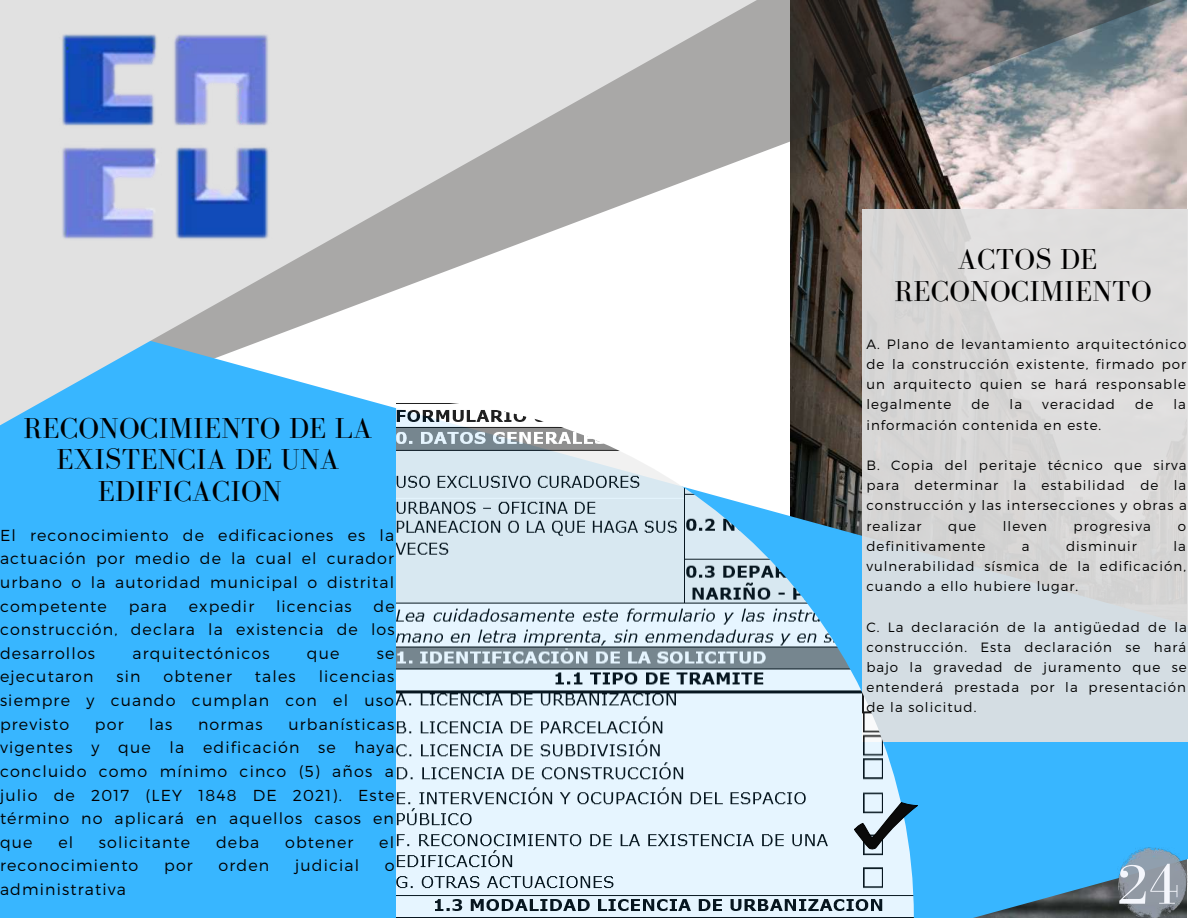
<style>
.page{position:relative;width:1188px;height:918px;background:#fff}
.page>*{position:absolute;margin:0;border:0;box-sizing:border-box;transform-origin:0 0}
.t1{font:58.05px "Bodoni FLF";color:#f4f6fc}
.t2{font:29.7px/31.5px "Bodoni FLF";letter-spacing:.01em;color:#000;text-align:center}
.t3{font:300 15.9px/23.7px "Montserrat";letter-spacing:.07em;color:#000;text-align:justify}
.t4{font:300 13.5px/20.2px "Montserrat";letter-spacing:.075em;color:#000;text-align:justify}
</style>
<div class="page">
<svg style="left:792px;top:0;width:396px;height:286px;background:#7a7675"></svg>
<div style="left:0;top:286px;width:1188px;height:632px;background:#38b6ff"></div>
<svg style="left:0;top:0;width:792px;height:439px"></svg>
<div style="left:862px;top:210px;width:326px;height:532px;background:#d7dddd"></div>
<img style="left:396px;top:400px;width:518px;height:518px">
<svg style="left:854px;top:803px;width:63px;height:47px;background:#87a1b1"></svg>
<img style="left:59px;top:31px;width:214px;height:210px">
<img style="left:1117px;top:847px;width:71px;height:71px">
<h2 class="t2" style="left:24px;top:412px;width:350px">RECONOCIMIENTO DE LA<br>EXISTENCIA DE UNA<br>EDIFICACION</h2>
<p class="t3" style="left:0;top:522px;width:396px">El reconocimiento de edificaciones es la actuación por medio de la cual el curador urbano o la autoridad municipal o distrital competente</p>
<p class="t3" style="left:0;top:593px;width:396px;text-indent:374px">de construcción, declara la existencia de los desarrollos</p>
<p class="t3" style="left:129px;top:593px;width:40px">para</p>
<p class="t3" style="left:189px;top:593px;width:67px">expedir</p>
<p class="t3" style="left:276px;top:593px;width:77px">licencias</p>
<p class="t3" style="left:133px;top:640px;width:139px">arquitectónicos</p>
<p class="t3" style="left:307px;top:640px;width:34px">que</p>
<p class="t3" style="left:377px;top:640px;width:19px">se</p>
<p class="t3" style="left:0;top:664px;width:396px;text-indent:319px">licencias siempre y cuando cumplan con el uso previsto</p>
<p class="t3" style="left:0;top:664px;width:95px">ejecutaron</p>
<p class="t3" style="left:117px;top:664px;width:26px">sin</p>
<p class="t3" style="left:164px;top:664px;width:70px">obtener</p>
<p class="t3" style="left:255px;top:664px;width:42px">tales</p>
<p class="t3" style="left:0;top:711px;width:396px;text-indent:288px">urbanísticas vigentes y que la edificación se haya concluido como mínimo cinco (5) años a julio de 2017 (LEY 1848 DE 2021). Este término no aplicará en aquellos casos en que</p>
<p class="t3" style="left:95px;top:711px;width:30px">por</p>
<p class="t3" style="left:149px;top:711px;width:25px">las</p>
<p class="t3" style="left:198px;top:711px;width:66px">normas</p>
<p class="t3" style="left:58px;top:829px;width:16px">el</p>
<p class="t3" style="left:99px;top:829px;width:93px">solicitante</p>
<p class="t3" style="left:216px;top:829px;width:45px">deba</p>
<p class="t3" style="left:285px;top:829px;width:70px">obtener</p>
<p class="t3" style="left:379px;top:829px;width:16px">el</p>
<p class="t3" style="left:0;top:853px;width:140px">reconocimiento</p>
<p class="t3" style="left:164px;top:853px;width:30px">por</p>
<p class="t3" style="left:219px;top:853px;width:52px">orden</p>
<p class="t3" style="left:295px;top:853px;width:66px">judicial</p>
<p class="t3" style="left:385px;top:853px;width:11px">o</p>
<p class="t3" style="left:0;top:877px;width:127px">administrativa</p>
<h2 class="t2" style="left:895px;top:243px;width:258px">ACTOS DE<br>RECONOCIMIENTO</h2>
<p class="t4" style="left:866px;top:333px;width:322px">A. Plano de levantamiento arquitectónico de la construcción existente, firmado por un arquitecto quien se hará responsable legalmente</p>
<p class="t4" style="left:971px;top:394px;width:20px">de</p>
<p class="t4" style="left:1010px;top:394px;width:14px">la</p>
<p class="t4" style="left:1042px;top:394px;width:74px">veracidad</p>
<p class="t4" style="left:1135px;top:394px;width:20px">de</p>
<p class="t4" style="left:1173px;top:394px;width:14px">la</p>
<p class="t4" style="left:866px;top:414px;width:236px">información contenida en este.</p>
<p class="t4" style="left:866px;top:454px;width:322px">B. Copia del peritaje técnico que sirva para determinar la estabilidad de la construcción y las intersecciones y obras a realizar</p>
<p class="t4" style="left:948px;top:515px;width:29px">que</p>
<p class="t4" style="left:1003px;top:515px;width:45px">lleven</p>
<p class="t4" style="left:1074px;top:515px;width:79px">progresiva</p>
<p class="t4" style="left:1178px;top:515px;width:10px">o</p>
<p class="t4" style="left:866px;top:535px;width:121px">definitivamente</p>
<p class="t4" style="left:1022px;top:535px;width:9px">a</p>
<p class="t4" style="left:1066px;top:535px;width:72px">disminuir</p>
<p class="t4" style="left:866px;top:535px;width:321px;text-indent:307px">la vulnerabilidad sísmica de la edificación, cuando a ello hubiere lugar.</p>
<p class="t4" style="left:866px;top:616px;width:322px">C. La declaración de la antigüedad de la construcción. Esta declaración se hará bajo la gravedad de juramento que se entenderá prestada por la presentación de la solicitud.</p>
<h1 class="t1" style="left:1117px;top:853px;width:64px">24</h1>
</div>
